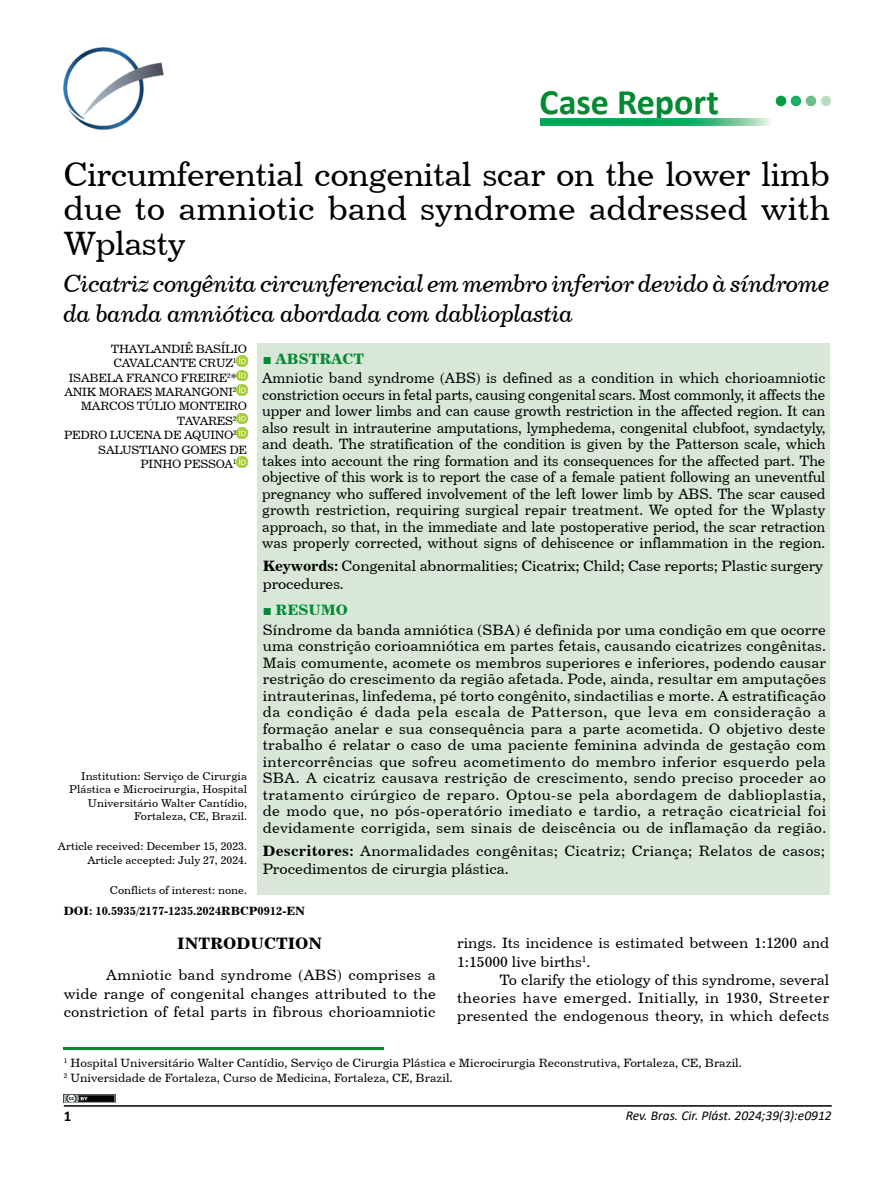
<style>
.page{position:relative;width:893px;height:1191px;background:#fff}
.page>*{position:absolute;margin:0;border:0;box-sizing:border-box;transform-origin:0 0}
.t1{font:700 36px "Calibri";color:#008a32}
.t2{font:33.75px/34.5px "Century 731 BT Roman A";color:#000;text-align:justify}
.t3{font:24.75px/29.7px "Century 731 BT Italic A";letter-spacing:-.025em;color:#000}
.t4{font:16.5px "Century 731 BT Bold A";color:#000}
.t5{font:15px/16.5px "Century 731 BT Roman A";color:#000;text-align:justify}
.t6{font:15px/16.5px "Century 731 BT Roman A";color:#000;text-align:justify;scale:.95 1}
.t7{font:15px/18px "Century 731 BT Roman A";letter-spacing:.02em;color:#000}
.t8{font:15px "Century 731 BT Bold A";color:#008a32}
.t9{font:700 15px "Calibri";color:#000}
.t10{font:italic 13.5px "Calibri";color:#000}
.t11{font:12px/15px "Century 731 BT Roman A";color:#000}
.t12{font:12px "Century 731 BT Roman A";letter-spacing:-.025em;color:#000}
.t13{font:12px "Century 731 BT Bold A";color:#000}
.t14{font:12px "Century 731 BT Roman A";letter-spacing:-.03em;color:#000}
.t15{font:12px "Century 731 BT Roman A";letter-spacing:-.045em;color:#000}
.t16{font:11.25px/13.5px "Century 731 BT Roman A";letter-spacing:.01em;color:#000;text-align:right}
.s1{font-family:"Times New Roman";font-weight:700}
.s2{font-family:"Century 731 BT Bold A"}
</style>
<div class="page">
<hr style="left:64px;top:1105px;width:768px;height:1px;background:#000">
<svg style="left:236px;top:356px;width:11px;height:39px"></svg>
<svg style="left:236px;top:413px;width:11px;height:25px"></svg>
<svg style="left:236px;top:456px;width:11px;height:11px"></svg>
<img style="left:63px;top:47px;width:101px;height:82px">
<div style="left:258px;top:343px;width:572px;height:552px;background:#d8e7d8"></div>
<hr style="left:64px;top:1047px;width:320px;height:2px;background:#008a32">
<img style="left:64px;top:1094px;width:51px;height:9px">
<img style="left:540px;top:118px;width:231px;height:8px">
<div style="left:776px;top:96px;width:9px;height:9px;background:#009e41;border-radius:50%"></div>
<div style="left:776px;top:96px;width:10px;height:10px;border:2px solid #009e41;border-radius:50%"></div>
<div style="left:791px;top:96px;width:9px;height:9px;background:#1ab26b;border-radius:50%"></div>
<div style="left:791px;top:96px;width:10px;height:10px;border:2px solid #1aa85e;border-radius:50%"></div>
<div style="left:806px;top:96px;width:9px;height:9px;background:#66c18c;border-radius:50%"></div>
<div style="left:806px;top:96px;width:10px;height:10px;border:2px solid #6fbc85;border-radius:50%"></div>
<div style="left:821px;top:96px;width:9px;height:9px;background:#b3ddc0;border-radius:50%"></div>
<div style="left:821px;top:96px;width:10px;height:10px;border:2px solid #c1dfc4;border-radius:50%"></div>
<h1 class="t1" style="left:540px;top:76px;width:181px">Case Report</h1>
<h2 class="t2" style="left:63px;top:156px;width:768px">Circumferential congenital scar on the lower limb due to amniotic band syndrome addressed with Wplasty</h2>
<h3 class="t3" style="left:63px;top:268px;width:768px">Cicatriz congênita circunferencial em membro inferior devido à síndrome da banda amniótica abordada com dablioplastia</h3>
<p class="t12" style="left:111px;top:341px;width:138px">THAYLANDIÊ BASÍLIO</p>
<p class="t12" style="left:113px;top:355px;width:125px">CAVALCANTE CRUZ<sup>1</sup></p>
<p class="t12" style="left:69px;top:370px;width:169px">ISABELA FRANCO FREIRE<sup>2</sup>*</p>
<p class="t12" style="left:64px;top:384px;width:174px">ANIK MORAES MARANGONI<sup>2</sup></p>
<p class="t12" style="left:81px;top:399px;width:168px">MARCOS TÚLIO MONTEIRO</p>
<p class="t15" style="left:177px;top:413px;width:61px">TAVARES<sup>2</sup></p>
<p class="t14" style="left:64px;top:427px;width:174px">PEDRO LUCENA DE AQUINO<sup>2</sup></p>
<p class="t12" style="left:98px;top:442px;width:150px">SALUSTIANO GOMES DE</p>
<p class="t12" style="left:141px;top:456px;width:98px">PINHO PESSOA<sup>1</sup></p>
<p class="t16" style="left:69px;top:769px;width:179px">Institution: Serviço de Cirurgia<br>Plástica e Microcirurgia, Hospital<br>Universitário Walter Cantídio,<br>Fortaleza, CE, Brazil.</p>
<p class="t16" style="left:58px;top:839px;width:191px">Article received: December 15, 2023.<br>Article accepted: July 27, 2024.</p>
<p class="t16" style="left:110px;top:883px;width:139px">Conflicts of interest: none.</p>
<p class="t8" style="left:263px;top:349px;width:103px"><span class="s1">■</span> ABSTRACT</p>
<p class="t6" style="left:262px;top:369px;width:595px">Amniotic band syndrome (ABS) is defined as a condition in which chorioamniotic constriction occurs in fetal parts, causing congenital scars. Most commonly, it affects the upper and lower limbs and can cause growth restriction in the affected region. It can also result in intrauterine amputations, lymphedema, congenital clubfoot, syndactyly, and death. The stratification of the condition is given by the Patterson scale, which takes into account the ring formation and its consequences for the affected part. The objective of this work is to report the case of a female patient following an uneventful pregnancy who suffered involvement of the left lower limb by ABS. The scar caused growth restriction, requiring surgical repair treatment. We opted for the Wplasty approach, so that, in the immediate and late postoperative period, the scar retraction was properly corrected, without signs of dehiscence or inflammation in the region.</p>
<p class="t5" style="left:263px;top:556px;width:562px;line-height:18px"><span class="s2">Keywords:</span> Congenital abnormalities; Cicatrix; Child; Case reports; Plastic surgery procedures.</p>
<p class="t8" style="left:263px;top:601px;width:87px"><span class="s1">■</span> RESUMO</p>
<p class="t5" style="left:263px;top:621px;width:565px">Síndrome da banda amniótica (SBA) é definida por uma condição em que ocorre uma constrição corioamniótica em partes fetais, causando cicatrizes congênitas.<br>Mais comumente, acomete os membros superiores e inferiores, podendo causar restrição do crescimento da região afetada. Pode, ainda, resultar em amputações intrauterinas, linfedema, pé torto congênito, sindactilias e morte. A estratificação da condição é dada pela escala de Patterson, que leva em consideração a formação anelar e sua consequência para a parte acometida. O objetivo deste trabalho é relatar o caso de uma paciente feminina advinda de gestação com intercorrências que sofreu acometimento do membro inferior esquerdo pela SBA. A cicatriz causava restrição de crescimento, sendo preciso proceder ao tratamento cirúrgico de reparo. Optou-se pela abordagem de dablioplastia, de modo que, no pós-operatório imediato e tardio, a retração cicatricial foi devidamente corrigida, sem sinais de deiscência ou de inflamação da região.</p>
<p class="t7" style="left:263px;top:841px;width:564px"><span class="s2">Descritores:</span> Anormalidades congênitas; Cicatriz; Criança; Relatos de casos;<br>Procedimentos de cirurgia plástica.</p>
<p class="t13" style="left:64px;top:903px;width:243px">DOI: 10.5935/2177-1235.2024RBCP0912-EN</p>
<p class="t4" style="left:177px;top:933px;width:147px">INTRODUCTION</p>
<p class="t5" style="left:64px;top:965px;width:374px;line-height:18.3px;text-indent:43px">Amniotic band syndrome (ABS) comprises a wide range of congenital changes attributed to the constriction of fetal parts in fibrous chorioamniotic</p>
<p class="t5" style="left:457px;top:933px;width:374px;line-height:18.3px">rings. Its incidence is estimated between 1:1200 and<br>1:15000 live births<sup>1</sup>.</p>
<p class="t5" style="left:457px;top:970px;width:374px;line-height:18.3px;text-indent:43px">To clarify the etiology of this syndrome, several theories have emerged. Initially, in 1930, Streeter presented the endogenous theory, in which defects</p>
<p class="t11" style="left:64px;top:1055px;width:680px"><sup>1</sup> Hospital Universitário Walter Cantídio, Serviço de Cirurgia Plástica e Microcirurgia Reconstrutiva, Fortaleza, CE, Brazil.<br><sup>2</sup> Universidade de Fortaleza, Curso de Medicina, Fortaleza, CE, Brazil.</p>
<p class="t9" style="left:64px;top:1105px;width:9px">1</p>
<p class="t10" style="left:626px;top:1106px;width:208px">Rev. Bras. Cir. Plást. 2024;39(3):e0912</p>
</div>
